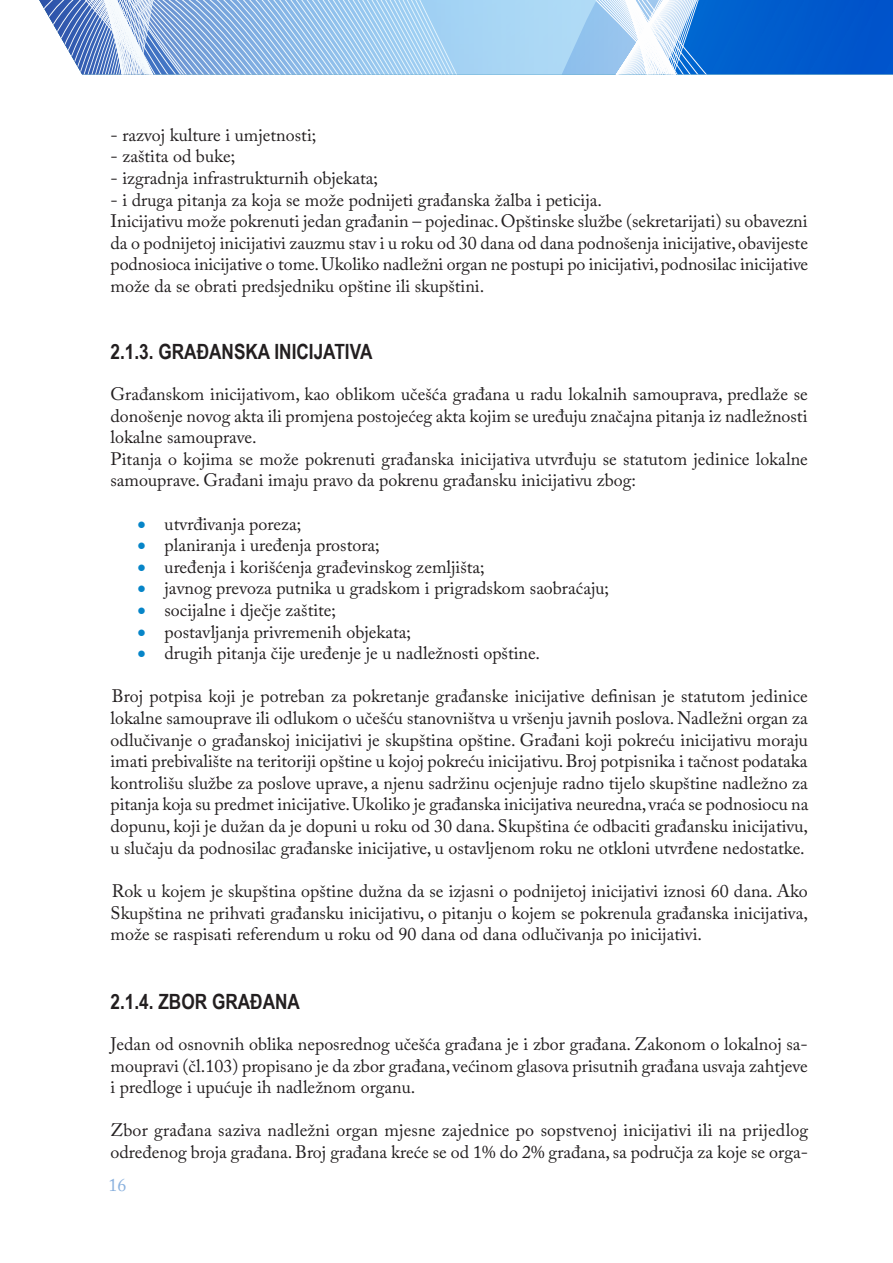
<style>
.page{position:relative;width:893px;height:1263px;background:#fff}
.page>*{position:absolute;margin:0;border:0;box-sizing:border-box;transform-origin:0 0}
.t1{font:700 21px "Arial Narrow";color:#231f20}
.t2{font:18px/21.6px "Adobe Caslon Pro";color:#231f20}
.t3{font:18px "Adobe Caslon Pro";color:#8ab1de}
.s1{color:#0685c8}
</style>
<div class="page">
<svg style="left:39px;top:0;width:854px;height:74px;background:#7fafe4"></svg>
<p class="t2" style="left:111px;top:124px;width:207px">- razvoj kulture i umjetnosti;</p>
<p class="t2" style="left:111px;top:145px;width:126px">- zaštita od buke;</p>
<p class="t2" style="left:111px;top:167px;width:269px">- izgradnja infrastrukturnih objekata;</p>
<p class="t2" style="left:111px;top:189px;width:699px">- i druga pitanja za koja se može podnijeti građanska žalba i peticija.<br>Inicijativu može pokrenuti jedan građanin – pojedinac. Opštinske službe (sekretarijati) su obavezni da o podnijetoj inicijativi zauzmu stav i u roku od 30 dana od dana podnošenja inicijative, obavijeste podnosioca inicijative o tome. Ukoliko nadležni organ ne postupi po inicijativi, podnosilac inicijative može da se obrati predsjedniku opštine ili skupštini.</p>
<p class="t1" style="left:111px;top:335px;width:263px">2.1.3. GRAĐANSKA INICIJATIVA</p>
<p class="t2" style="left:111px;top:383px;width:699px">Građanskom inicijativom, kao oblikom učešća građana u radu lokalnih samouprava, predlaže se donošenje novog akta ili promjena postojećeg akta kojim se uređuju značajna pitanja iz nadležnosti lokalne samouprave.<br>Pitanja o kojima se može pokrenuti građanska inicijativa utvrđuju se statutom jedinice lokalne samouprave. Građani imaju pravo da pokrenu građansku inicijativu zbog:</p>
<p class="t2" style="left:138px;top:513px;width:165px"><span class="s1">•</span> utvrđivanja poreza;</p>
<p class="t2" style="left:138px;top:534px;width:244px"><span class="s1">•</span> planiranja i uređenja prostora;</p>
<p class="t2" style="left:138px;top:556px;width:349px"><span class="s1">•</span> uređenja i korišćenja građevinskog zemljišta;</p>
<p class="t2" style="left:138px;top:577px;width:473px"><span class="s1">•</span> javnog prevoza putnika u gradskom i prigradskom saobraćaju;</p>
<p class="t2" style="left:138px;top:599px;width:200px"><span class="s1">•</span> socijalne i dječje zaštite;</p>
<p class="t2" style="left:138px;top:621px;width:275px"><span class="s1">•</span> postavljanja privremenih objekata;</p>
<p class="t2" style="left:138px;top:642px;width:404px"><span class="s1">•</span> drugih pitanja čije uređenje je u nadležnosti opštine.</p>
<p class="t2" style="left:111px;top:685px;width:699px;text-align:justify">Broj potpisa koji je potreban za pokretanje građanske inicijative definisan je statutom jedinice lokalne samouprave ili odlukom o učešću stanovništva u vršenju javnih poslova. Nadležni organ za odlučivanje o građanskoj inicijativi je skupština opštine. Građani koji pokreću inicijativu moraju imati prebivalište na teritoriji opštine u kojoj pokreću inicijativu. Broj potpisnika i tačnost podataka kontrolišu službe za poslove uprave, a njenu sadržinu ocjenjuje radno tijelo skupštine nadležno za pitanja koja su predmet inicijative. Ukoliko je građanska inicijativa neuredna, vraća se podnosiocu na dopunu, koji je dužan da je dopuni u roku od 30 dana. Skupština će odbaciti građansku inicijativu, u slučaju da podnosilac građanske inicijative, u ostavljenom roku ne otkloni utvrđene nedostatke.</p>
<p class="t2" style="left:111px;top:880px;width:699px;text-align:justify">Rok u kojem je skupština opštine dužna da se izjasni o podnijetoj inicijativi iznosi 60 dana. Ako Skupština ne prihvati građansku inicijativu, o pitanju o kojem se pokrenula građanska inicijativa, može se raspisati referendum u roku od 90 dana od dana odlučivanja po inicijativi.</p>
<p class="t1" style="left:111px;top:985px;width:191px">2.1.4. ZBOR GRAĐANA</p>
<p class="t2" style="left:111px;top:1033px;width:699px;text-align:justify">Jedan od osnovnih oblika neposrednog učešća građana je i zbor građana. Zakonom o lokalnoj sa&shy;moupravi (čl.103) propisano je da zbor građana, većinom glasova prisutnih građana usvaja zahtjeve i predloge i upućuje ih nadležnom organu.</p>
<p class="t2" style="left:111px;top:1119px;width:699px">Zbor građana saziva nadležni organ mjesne zajednice po sopstvenoj inicijativi ili na prijedlog određenog broja građana. Broj građana kreće se od 1% do 2% građana, sa područja za koje se orga-</p>
<p class="t3" style="left:109px;top:1174px;width:19px">16</p>
</div>
